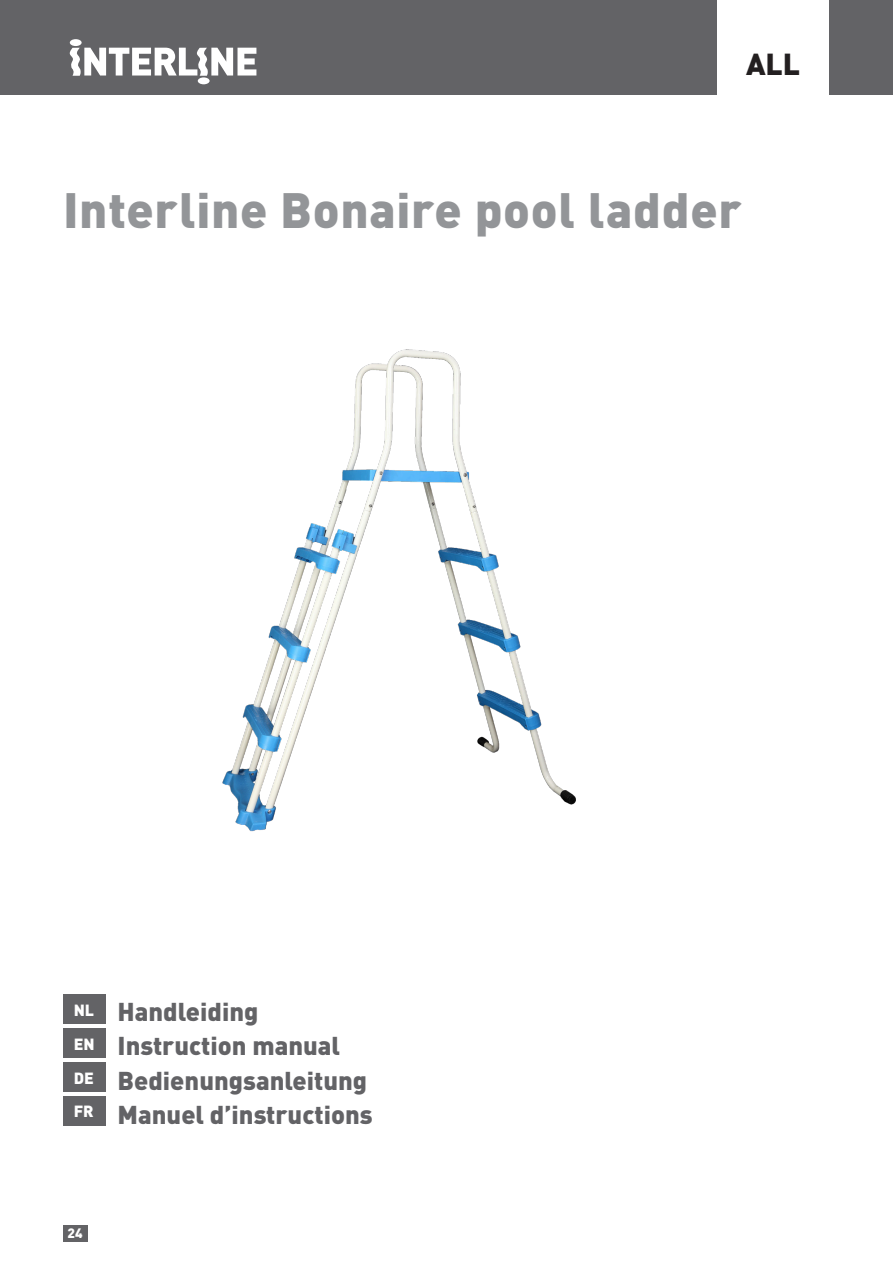
<style>
.page{position:relative;width:893px;height:1263px;background:#fff}
.page>*{position:absolute;margin:0;border:0;box-sizing:border-box;transform-origin:0 0}
.t1{font:900 48.9px "DIN";letter-spacing:.015em;color:#939598}
.t2{font:900 30px "DIN";color:#231f20}
.t3{font:900 25.5px "DIN";color:#636366}
.t4{font:900 16.05px "DIN";color:#fff}
.t5{font:900 13.5px "DIN";color:#fff}
</style>
<div class="page">
<div style="left:63px;top:1225px;width:24px;height:16px;background:#636366"></div>
<div style="left:63px;top:1028px;width:42px;height:30px;background:#636366"></div>
<div style="left:63px;top:1096px;width:42px;height:30px;background:#636366"></div>
<div style="left:63px;top:995px;width:42px;height:29px;background:#636366"></div>
<div style="left:63px;top:1062px;width:42px;height:30px;background:#636366"></div>
<img style="left:222px;top:349px;width:354px;height:483px">
<div style="left:0;top:0;width:893px;height:95px;background:#636366"></div>
<div style="left:717px;top:0;width:112px;height:104px;background:#fff"></div>
<svg style="left:70px;top:48px;width:186px;height:28px"></svg>
<div style="left:198px;top:77px;width:12px;height:7px;background:#fff;border-radius:50%"></div>
<div style="left:70px;top:39px;width:12px;height:7px;background:#fff;border-radius:50%"></div>
<p class="t2" style="left:746px;top:44px;width:56px">ALL</p>
<p class="t1" style="left:63px;top:178px;width:680px">Interline Bonaire pool ladder</p>
<p class="t4" style="left:74px;top:999px;width:22px">NL</p>
<p class="t4" style="left:74px;top:1033px;width:22px">EN</p>
<p class="t4" style="left:74px;top:1067px;width:22px">DE</p>
<p class="t4" style="left:74px;top:1101px;width:21px">FR</p>
<p class="t3" style="left:118px;top:994px;width:142px">Handleiding</p>
<p class="t3" style="left:118px;top:1029px;width:224px">Instruction manual</p>
<p class="t3" style="left:118px;top:1063px;width:251px">Bedienungsanleitung</p>
<p class="t3" style="left:118px;top:1098px;width:257px">Manuel d’instructions</p>
<p class="t5" style="left:68px;top:1224px;width:17px">24</p>
</div>
